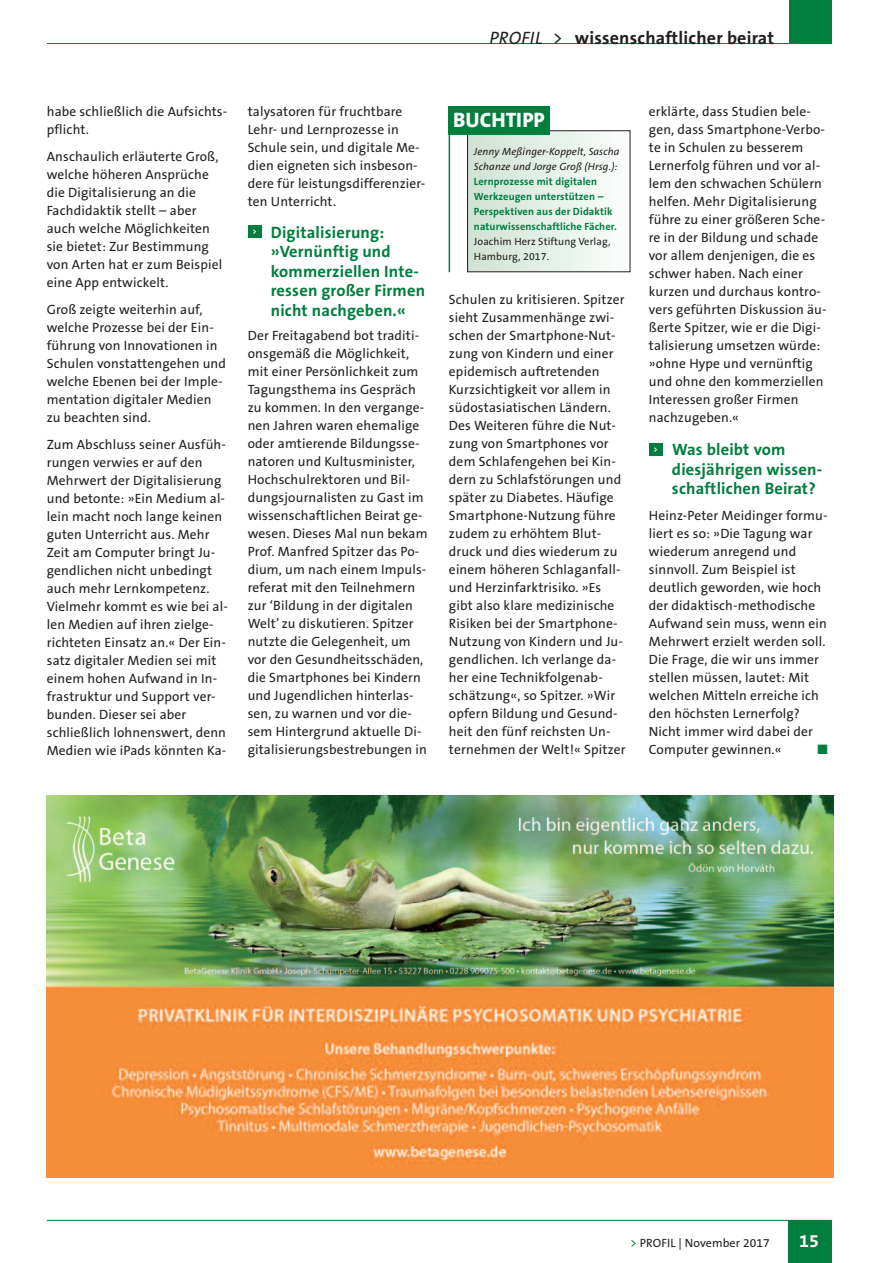
<style>
.page{position:relative;width:893px;height:1263px;background:#fff}
.page>*{position:absolute;margin:0;border:0;box-sizing:border-box;transform-origin:0 0}
.t1{font:800 21px "The Sans B8";color:#fff}
.t2{font:700 18px "The Sans B7";letter-spacing:.01em;color:#231f20}
.t3{font:700 18px "The Sans B7";color:#fff}
.t4{font:700 16.5px/19.5px "The Sans B7";letter-spacing:.01em;color:#007e3d}
.t5{font:13.5px/18px "The Sans B5 Plain";letter-spacing:.01em;color:#231f20}
.t6{font:13.5px "Zapf Dingbats ITC";color:#007e3d}
.t7{font:12px "The Sans B5 Plain";letter-spacing:.01em;color:#231f20}
.t8{font:700 10.5px/15px "The Sans B7";letter-spacing:.01em;color:#007e3d}
.t9{font:italic 10.5px/15px "The Sans B5 Plain";letter-spacing:.01em;color:#231f20}
.t10{font:10.5px/15px "The Sans B5 Plain";letter-spacing:.01em;color:#231f20}
.t11{font:700 7.8px "The Sans B7";color:#fff}
.s1{font-family:"The Sans B5 Plain";font-weight:400;font-style:italic}
.s2{font-family:"The Sans B5 Plain";font-weight:400}
.s3{color:#007e3d}
</style>
<div class="page">
<hr style="left:47px;top:1220px;width:784px;height:1px;background:#007e3d">
<div style="left:788px;top:1220px;width:43px;height:43px;background:#007e3d"></div>
<hr style="left:47px;top:43px;width:784px;height:1px;background:#007e3d">
<div style="left:789px;top:0;width:42px;height:44px;background:#007e3d"></div>
<div style="left:248px;top:226px;width:13px;height:12px;background:#007e3d"></div>
<div style="left:468px;top:131px;width:162px;height:140px;background:linear-gradient(to right,#cee3d4,#fcfefd)"></div>
<div style="left:467px;top:130px;width:163px;height:142px;border:1px solid #231f20"></div>
<div style="left:449px;top:106px;width:101px;height:28px;background:#007e3d"></div>
<hr style="left:449px;top:134px;width:1px;height:138px;background:#007e3d">
<img style="left:47px;top:795px;width:786px;height:383px">
<div style="left:649px;top:443px;width:14px;height:13px;background:#007e3d"></div>
<h2 class="t2" style="left:490px;top:28px;width:286px"><span class="s1">PROFIL</span> <span class="s2">&gt;</span> wissenschaftlicher beirat</h2>
<p class="t5" style="left:47px;top:103px;width:182px">habe schließlich die Aufsichts&shy;pflicht.</p>
<p class="t5" style="left:47px;top:148px;width:177px">Anschaulich erläuterte Groß, welche höheren Ansprüche die Digitalisierung an die<br>Fachdidaktik stellt – aber auch welche Möglichkeiten sie bietet: Zur Bestimmung von Arten hat er zum Beispiel eine App entwickelt.</p>
<p class="t5" style="left:47px;top:301px;width:181px">Groß zeigte weiterhin auf, welche Prozesse bei der Ein&shy;führung von Innovationen in<br>Schulen vonstattengehen und welche Ebenen bei der Imple&shy;mentation digitaler Medien zu beachten sind.</p>
<p class="t5" style="left:47px;top:436px;width:183px">Zum Abschluss seiner Ausfüh&shy;rungen verwies er auf den<br>Mehrwert der Digitalisierung und betonte: »Ein Medium al&shy;lein macht noch lange keinen guten Unterricht aus. Mehr<br>Zeit am Computer bringt Ju&shy;gendlichen nicht unbedingt auch mehr Lernkompetenz.<br>Vielmehr kommt es wie bei al&shy;len Medien auf ihren zielge&shy;richteten Einsatz an.« Der Ein&shy;satz digitaler Medien sei mit einem hohen Aufwand in In&shy;frastruktur und Support ver&shy;bunden. Dieser sei aber schließlich lohnenswert, denn<br>Medien wie iPads könnten Ka-</p>
<p class="t5" style="left:248px;top:103px;width:179px">talysatoren für fruchtbare<br>Lehr- und Lernprozesse in<br>Schule sein, und digitale Me&shy;dien eigneten sich insbeson&shy;dere für leistungsdifferenzier&shy;ten Unterricht.</p>
<p class="t4" style="left:271px;top:223px;width:156px">Digitalisierung: »Vernünftig und kommerziellen Inte&shy;ressen großer Firmen nicht nachgeben.«</p>
<p class="t5" style="left:248px;top:327px;width:181px">Der Freitagabend bot traditi&shy;onsgemäß die Möglichkeit, mit einer Persönlichkeit zum<br>Tagungsthema ins Gespräch zu kommen. In den vergange&shy;nen Jahren waren ehemalige oder amtierende Bildungsse&shy;natoren und Kultusminister,<br>Hochschulrektoren und Bil&shy;dungsjournalisten zu Gast im wissenschaftlichen Beirat ge&shy;wesen. Dieses Mal nun bekam<br>Prof. Manfred Spitzer das Po&shy;dium, um nach einem Impuls&shy;referat mit den Teilnehmern zur ‘Bildung in der digitalen<br>Welt’ zu diskutieren. Spitzer nutzte die Gelegenheit, um vor den Gesundheitsschäden, die Smartphones bei Kindern und Jugendlichen hinterlas&shy;sen, zu warnen und vor die&shy;sem Hintergrund aktuelle Di&shy;gitalisierungsbestrebungen in</p>
<p class="t11" style="left:252px;top:228px;width:6px">&gt;</p>
<h1 class="t1" style="left:453px;top:109px;width:93px">BUCHTIPP</h1>
<p class="t9" style="left:474px;top:145px;width:147px">Jenny Meßinger-Koppelt, Sascha<br>Schanze und Jorge Groß (Hrsg.):</p>
<p class="t8" style="left:474px;top:175px;width:144px">Lernprozesse mit digitalen<br>Werkzeugen unterstützen –<br>Perspektiven aus der Didaktik naturwissenschaftliche Fächer.</p>
<p class="t10" style="left:474px;top:235px;width:138px">Joachim Herz Stiftung Verlag,<br>Hamburg, 2017.</p>
<p class="t5" style="left:449px;top:291px;width:178px">Schulen zu kritisieren. Spitzer sieht Zusammenhänge zwi&shy;schen der Smartphone-Nut&shy;zung von Kindern und einer epidemisch auftretenden<br>Kurzsichtigkeit vor allem in südostasiatischen Ländern.<br>Des Weiteren führe die Nut&shy;zung von Smartphones vor dem Schlafengehen bei Kin&shy;dern zu Schlafstörungen und später zu Diabetes. Häufige<br>Smartphone-Nutzung führe zudem zu erhöhtem Blut&shy;druck und dies wiederum zu einem höheren Schlaganfall&shy;und Herzinfarktrisiko. »Es gibt also klare medizinische<br>Risiken bei der Smartphone-<br>Nutzung von Kindern und Ju&shy;gendlichen. Ich verlange da&shy;her eine Technikfolgenab&shy;schätzung«, so Spitzer. »Wir opfern Bildung und Gesund&shy;heit den fünf reichsten Un&shy;ternehmen der Welt!« Spitzer</p>
<p class="t5" style="left:649px;top:103px;width:179px">erklärte, dass Studien bele&shy;gen, dass Smartphone-Verbo&shy;te in Schulen zu besserem<br>Lernerfolg führen und vor al&shy;lem den schwachen Schülern helfen. Mehr Digitalisierung führe zu einer größeren Sche&shy;re in der Bildung und schade vor allem denjenigen, die es schwer haben. Nach einer kurzen und durchaus kontro&shy;vers geführten Diskussion äu&shy;ßerte Spitzer, wie er die Digi&shy;talisierung umsetzen würde: »ohne Hype und vernünftig und ohne den kommerziellen<br>Interessen großer Firmen nachzugeben.«</p>
<p class="t4" style="left:672px;top:440px;width:152px">Was bleibt vom diesjährigen wissen&shy;schaftlichen Beirat?</p>
<p class="t5" style="left:649px;top:507px;width:180px">Heinz-Peter Meidinger formu&shy;liert es so: »Die Tagung war wiederum anregend und sinnvoll. Zum Beispiel ist deutlich geworden, wie hoch der didaktisch-methodische<br>Aufwand sein muss, wenn ein<br>Mehrwert erzielt werden soll.<br>Die Frage, die wir uns immer stellen müssen, lautet: Mit welchen Mitteln erreiche ich den höchsten Lernerfolg?<br>Nicht immer wird dabei der<br>Computer gewinnen.«</p>
<p class="t11" style="left:654px;top:445px;width:6px">&gt;</p>
<p class="t6" style="left:818px;top:741px;width:12px">■</p>
<p class="t7" style="left:630px;top:1236px;width:141px"><span class="s3">&gt;</span> PROFIL | November 2017</p>
<h2 class="t3" style="left:799px;top:1231px;width:21px">15</h2>
</div>
